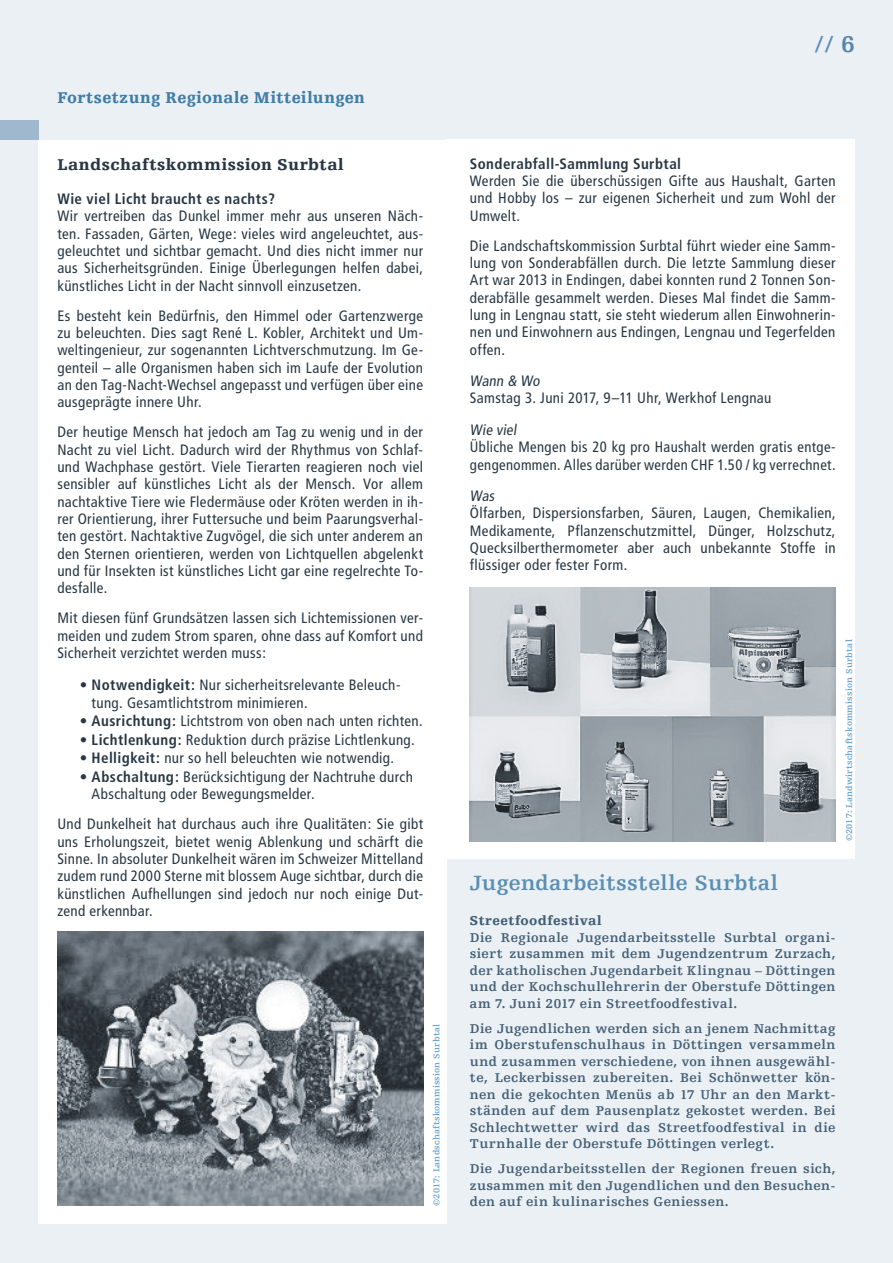
<style>
.page{position:relative;width:893px;height:1263px;background:#ebf0f5}
.page>*{position:absolute;margin:0;border:0;box-sizing:border-box;transform-origin:0 0}
.t1{font:700 24px "Egyptienne FLT";color:#5b8eb3}
.t2{font:700 21.75px "Egyptienne FLT";letter-spacing:.01em;color:#5b8eb3}
.t3{font:900 16.5px "Egyptienne FLT";letter-spacing:.025em;color:#3f7da7}
.t4{font:900 16.5px "Egyptienne FLT";letter-spacing:.03em;color:#283743}
.t5{font:condensed 15px/17.4px "Frutiger";letter-spacing:.025em;color:#283743;text-align:justify}
.t6{font:700 condensed 15px "Frutiger";letter-spacing:.03em;color:#283743}
.t7{font:condensed 15px "Frutiger LT Std";color:#283743}
.t8{font:700 13.5px/16.5px "Egyptienne FLT";letter-spacing:.02em;color:#445f75;text-align:justify}
.t9{font:900 13.5px "Egyptienne FLT";letter-spacing:.035em;color:#445f75}
.t10{font:700 9px "Egyptienne FLT";letter-spacing:.02em;color:#6aa5d1}
.s1{font-weight:700}
.s2{color:#5685a8}
</style>
<div class="page">
<div style="left:38px;top:140px;width:408px;height:1083px;background:#fff"></div>
<div style="left:446px;top:140px;width:409px;height:719px;background:#fff"></div>
<img style="left:57px;top:931px;width:366px;height:275px">
<img style="left:470px;top:588px;width:366px;height:253px">
<div style="left:0;top:121px;width:38px;height:19px;background:#9fb8ce"></div>
<p class="t3" style="left:57px;top:89px;width:309px">Fortsetzung Regionale Mitteilungen</p>
<p class="t4" style="left:57px;top:155px;width:288px">Landschaftskommission Surbtal</p>
<p class="t6" style="left:57px;top:190px;width:219px">Wie viel Licht braucht es nachts?</p>
<p class="t5" style="left:57px;top:208px;width:367px">Wir vertreiben das Dunkel immer mehr aus unseren Näch&shy;ten. Fassaden, Gärten, Wege: vieles wird angeleuchtet, aus&shy;geleuchtet und sichtbar gemacht. Und dies nicht immer nur aus Sicherheitsgründen. Einige Überlegungen helfen dabei, künstliches Licht in der Nacht sinnvoll einzusetzen.</p>
<p class="t5" style="left:57px;top:307px;width:367px">Es besteht kein Bedürfnis, den Himmel oder Gartenzwerge zu beleuchten. Dies sagt René L. Kobler, Architekt und Um&shy;weltingenieur, zur sogenannten Lichtverschmutzung. Im Ge&shy;genteil – alle Organismen haben sich im Laufe der Evolution an den Tag-Nacht-Wechsel angepasst und verfügen über eine ausgeprägte innere Uhr.</p>
<p class="t5" style="left:57px;top:424px;width:367px">Der heutige Mensch hat jedoch am Tag zu wenig und in der Nacht zu viel Licht. Dadurch wird der Rhythmus von Schlaf&shy;und Wachphase gestört. Viele Tierarten reagieren noch viel sensibler auf künstliches Licht als der Mensch. Vor allem nachtaktive Tiere wie Fledermäuse oder Kröten werden in ih&shy;rer Orientierung, ihrer Futtersuche und beim Paarungsverhal&shy;ten gestört. Nachtaktive Zugvögel, die sich unter anderem an den Sternen orientieren, werden von Lichtquellen abgelenkt und für Insekten ist künstliches Licht gar eine regelrechte To&shy;desfalle.</p>
<p class="t5" style="left:57px;top:610px;width:367px">Mit diesen fünf Grundsätzen lassen sich Lichtemissionen ver&shy;meiden und zudem Strom sparen, ohne dass auf Komfort und Sicherheit verzichtet werden muss:</p>
<p class="t5" style="left:92px;top:677px;width:310px;text-indent:-12px">• <span class="s1">Notwendigkeit:</span> Nur sicherheitsrelevante Beleuch&shy;tung. Gesamtlichtstrom minimieren.</p>
<p class="t5" style="left:80px;top:712px;width:344px">• <span class="s1">Ausrichtung:</span> Lichtstrom von oben nach unten richten.</p>
<p class="t5" style="left:80px;top:731px;width:336px">• <span class="s1">Lichtlenkung:</span> Reduktion durch präzise Lichtlenkung.</p>
<p class="t5" style="left:80px;top:749px;width:316px">• <span class="s1">Helligkeit:</span> nur so hell beleuchten wie notwendig.</p>
<p class="t5" style="left:92px;top:768px;width:323px;text-indent:-12px">• <span class="s1">Abschaltung:</span> Berücksichtigung der Nachtruhe durch<br>Abschaltung oder Bewegungsmelder.</p>
<p class="t5" style="left:57px;top:816px;width:367px">Und Dunkelheit hat durchaus auch ihre Qualitäten: Sie gibt uns Erholungszeit, bietet wenig Ablenkung und schärft die Sinne. In absoluter Dunkelheit wären im Schweizer Mittelland zudem rund 2000 Sterne mit blossem Auge sichtbar, durch die künstlichen Aufhellungen sind jedoch nur noch einige Dut&shy;zend erkennbar.</p>
<p class="t10" style="left:432px;top:1206px;width:183px;rotate:-90deg">©2017: Landschaftskommission Surbtal</p>
<h1 class="t1" style="left:815px;top:31px;width:42px">// <span class="s2">6</span></h1>
<p class="t6" style="left:470px;top:154px;width:213px">Sonderabfall-Sammlung Surbtal</p>
<p class="t5" style="left:470px;top:172px;width:367px">Werden Sie die überschüssigen Gifte aus Haushalt, Garten und Hobby los – zur eigenen Sicherheit und zum Wohl der Umwelt.</p>
<p class="t5" style="left:470px;top:237px;width:367px">Die Landschaftskommission Surbtal führt wieder eine Samm&shy;lung von Sonderabfällen durch. Die letzte Sammlung dieser Art war 2013 in Endingen, dabei konnten rund 2 Tonnen Son&shy;derabfälle gesammelt werden. Dieses Mal findet die Samm&shy;lung in Lengnau statt, sie steht wiederum allen Einwohnerin&shy;nen und Einwohnern aus Endingen, Lengnau und Tegerfelden offen.</p>
<p class="t7" style="left:470px;top:372px;width:74px">Wann &amp; Wo</p>
<p class="t5" style="left:470px;top:390px;width:303px">Samstag 3. Juni 2017, 9–11 Uhr, Werkhof Lengnau</p>
<p class="t7" style="left:470px;top:421px;width:51px">Wie viel</p>
<p class="t5" style="left:470px;top:438px;width:367px">Übliche Mengen bis 20 kg pro Haushalt werden gratis entge&shy;gengenommen. Alles darüber werden CHF 1.50 / kg verrechnet.</p>
<p class="t7" style="left:470px;top:487px;width:29px">Was</p>
<p class="t5" style="left:470px;top:505px;width:367px">Ölfarben, Dispersionsfarben, Säuren, Laugen, Chemikalien, Medikamente, Pflanzenschutzmittel, Dünger, Holzschutz, Quecksilberthermometer aber auch unbekannte Stoffe in flüssiger oder fester Form.</p>
<p class="t10" style="left:844px;top:841px;width:203px;rotate:-90deg">©2017: Landwirtschaftskommission Surbtal</p>
<h2 class="t2" style="left:470px;top:871px;width:310px">Jugendarbeitsstelle Surbtal</h2>
<p class="t9" style="left:470px;top:913px;width:133px">Streetfoodfestival</p>
<p class="t8" style="left:470px;top:929px;width:367px">Die Regionale Jugendarbeitsstelle Surbtal organi&shy;siert zusammen mit dem Jugendzentrum Zurzach, der katholischen Jugendarbeit Klingnau – Döttingen und der Kochschullehrerin der Oberstufe Döttingen am 7. Juni 2017 ein Streetfoodfestival.</p>
<p class="t8" style="left:470px;top:1020px;width:367px">Die Jugendlichen werden sich an jenem Nachmittag im Oberstufenschulhaus in Döttingen versammeln und zusammen verschiedene, von ihnen ausgewähl&shy;te, Leckerbissen zubereiten. Bei Schönwetter kön&shy;nen die gekochten Menüs ab 17 Uhr an den Markt&shy;ständen auf dem Pausenplatz gekostet werden. Bei Schlechtwetter wird das Streetfoodfestival in die Turnhalle der Oberstufe Döttingen verlegt.</p>
<p class="t8" style="left:470px;top:1160px;width:367px">Die Jugendarbeitsstellen der Regionen freuen sich, zusammen mit den Jugendlichen und den Besuchen-</p>
<p class="t8" style="left:470px;top:1193px;width:260px">den auf ein kulinarisches Geniessen.</p>
</div>
